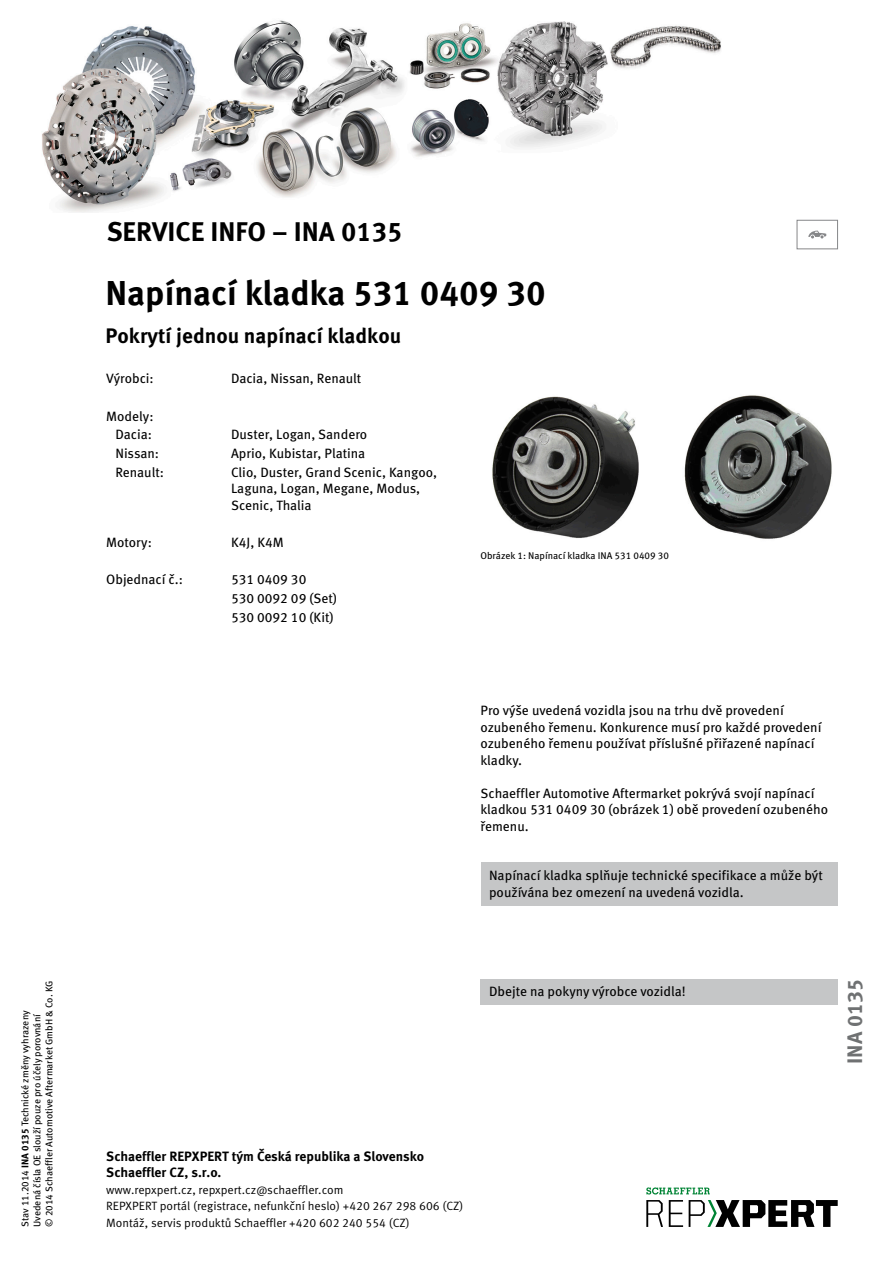
<style>
.page{position:relative;width:893px;height:1263px;background:#fff}
.page>*{position:absolute;margin:0;border:0;box-sizing:border-box;transform-origin:0 0}
.t1{font:700 34.5px "Meta Pro";color:#000}
.t2{font:700 27px "Meta Pro";color:#000}
.t3{font:700 21px "Meta Pro";color:#000}
.t4{font:700 21px "Meta Pro";color:#6f7172}
.t5{font:13.5px/16.5px "Meta Pro";color:#000}
.t6{font:700 13.5px/16.5px "Meta Pro";color:#000}
.t7{font:12px/16.5px "Meta Pro Norm";color:#000}
.t8{font:9.75px/12px "Meta Pro";color:#000}
.s1{font-weight:700}
</style>
<div class="page">
<img style="left:492px;top:395px;width:340px;height:144px">
<div style="left:480px;top:862px;width:357px;height:43px;background:#c5c6c7"></div>
<div style="left:480px;top:980px;width:358px;height:25px;background:#c5c6c7"></div>
<div style="left:797px;top:220px;width:41px;height:29px;border:1px solid #868789"></div>
<svg style="left:808px;top:231px;width:18px;height:7px"></svg>
<img style="left:42px;top:20px;width:679px;height:193px">
<svg style="left:646px;top:1200px;width:17px;height:27px"></svg>
<svg style="left:669px;top:1200px;width:14px;height:27px"></svg>
<svg style="left:689px;top:1200px;width:149px;height:27px"></svg>
<svg style="left:646px;top:1187px;width:64px;height:7px"></svg>
<p class="t8" style="left:31px;top:1227px;width:248px;rotate:-90deg">Uvedená čísla OE slouží pouze pro účely porovnání<br>© 2014 Schaeffler Automotive Aftermarket GmbH &amp; Co. KG</p>
<p class="t8" style="left:19px;top:1227px;width:218px;rotate:-90deg">Stav 11.2014 <span class="s1">INA 0135</span> Technické změny vyhrazeny</p>
<h2 class="t2" style="left:107px;top:210px;width:297px">SERVICE INFO – INA 0135</h2>
<h1 class="t1" style="left:105px;top:266px;width:442px">Napínací kladka 531 0409 30</h1>
<h3 class="t3" style="left:105px;top:320px;width:297px">Pokrytí jednou napínací kladkou</h3>
<p class="t5" style="left:106px;top:369px;width:49px">Výrobci:</p>
<p class="t5" style="left:231px;top:369px;width:132px">Dacia, Nissan, Renault</p>
<p class="t5" style="left:106px;top:406px;width:49px;line-height:18.8px;text-align:center">Modely:<br>Dacia:</p>
<p class="t5" style="left:231px;top:425px;width:138px">Duster, Logan, Sandero</p>
<p class="t5" style="left:115px;top:444px;width:45px">Nissan:</p>
<p class="t5" style="left:231px;top:444px;width:136px">Aprio, Kubistar, Platina</p>
<p class="t5" style="left:115px;top:463px;width:50px">Renault:</p>
<p class="t5" style="left:231px;top:463px;width:207px">Clio, Duster, Grand Scenic, Kangoo,<br>Laguna, Logan, Megane, Modus,<br>Scenic, Thalia</p>
<p class="t5" style="left:106px;top:533px;width:47px">Motory:</p>
<p class="t5" style="left:231px;top:533px;width:54px">K4J, K4M</p>
<p class="t5" style="left:106px;top:571px;width:78px">Objednací č.:</p>
<p class="t5" style="left:231px;top:569px;width:108px;line-height:18.8px">531 0409 30<br>530 0092 09 (Set)<br>530 0092 10 (Kit)</p>
<p class="t8" style="left:480px;top:549px;width:190px">Obrázek 1: Napínací kladka INA 531 0409 30</p>
<p class="t5" style="left:480px;top:701px;width:342px">Pro výše uvedená vozidla jsou na trhu dvě provedení ozubeného řemenu. Konkurence musí pro každé provedení ozubeného řemenu používat příslušné přiřazené napínací kladky.</p>
<p class="t5" style="left:480px;top:784px;width:349px">Schaeffler Automotive Aftermarket pokrývá svojí napínací kladkou 531 0409 30 (obrázek 1) obě provedení ozubeného řemenu.</p>
<p class="t5" style="left:489px;top:866px;width:335px">Napínací kladka splňuje technické specifikace a může být používána bez omezení na uvedená vozidla.</p>
<p class="t5" style="left:489px;top:982px;width:198px">Dbejte na pokyny výrobce vozidla!</p>
<h3 class="t4" style="left:838px;top:1064px;width:86px;rotate:-90deg">INA 0135</h3>
<p class="t6" style="left:106px;top:1147px;width:319px">Schaeffler REPXPERT tým Česká republika a Slovensko<br>Schaeffler CZ, s.r.o.</p>
<p class="t7" style="left:106px;top:1181px;width:359px">www.repxpert.cz, repxpert.cz@schaeffler.com<br>REPXPERT portál (registrace, nefunkční heslo) +420 267 298 606 (CZ)</p>
<p class="t7" style="left:106px;top:1214px;width:305px">Montáž, servis produktů Schaeffler +420 602 240 554 (CZ)</p>
</div>
